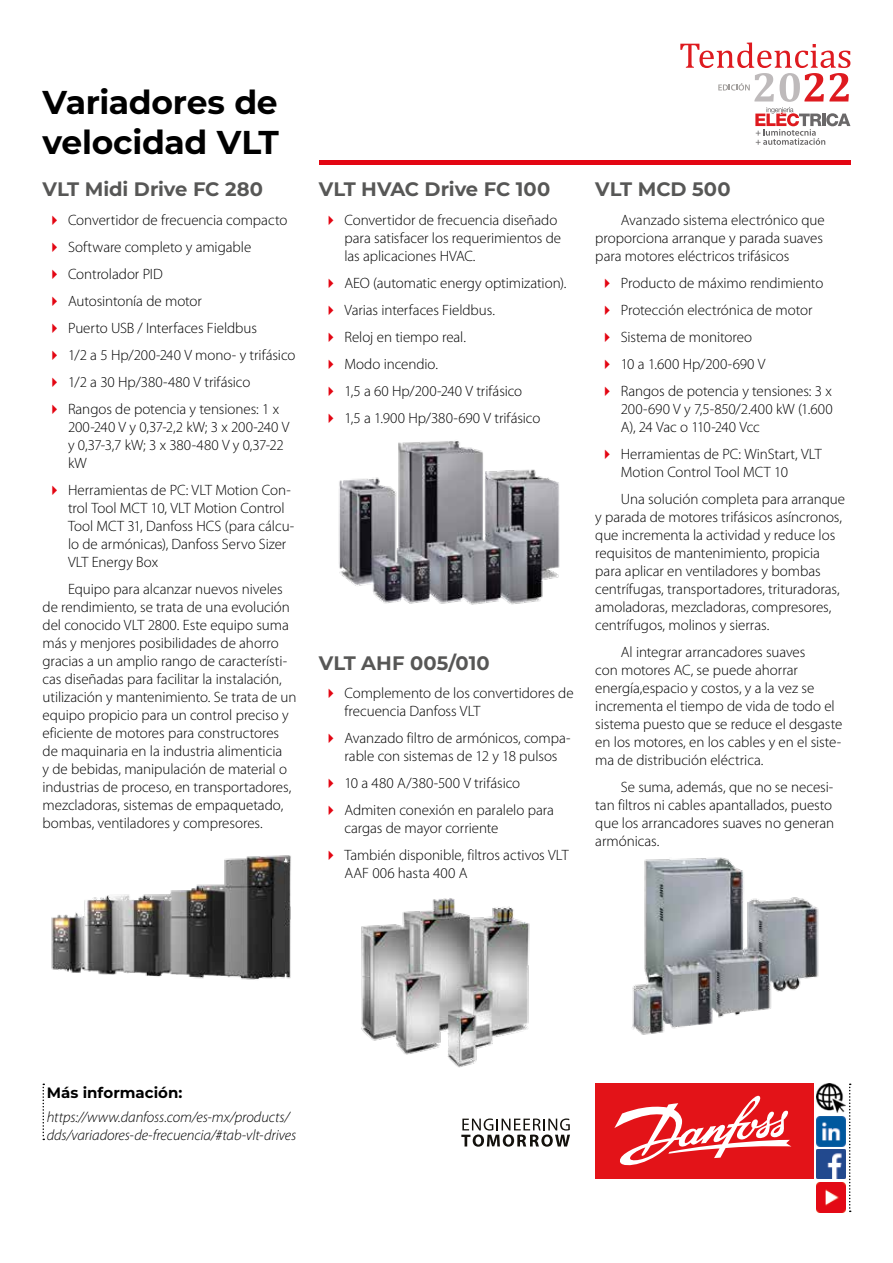
<style>
.page{position:relative;width:893px;height:1263px;background:#fff}
.page>*{position:absolute;margin:0;border:0;box-sizing:border-box;transform-origin:0 0}
.t1{font:700 33px/39.6px "Montserrat";letter-spacing:-.01em;color:#000}
.t2{font:700 19.5px "Montserrat";color:#575756}
.t3{font:300 15px/18px "Myriad Pro";letter-spacing:-.005em;color:#000}
.t4{font:italic 300 15px/18px "Myriad Pro";letter-spacing:-.005em;color:#000}
.t5{font:700 15px "Montserrat";color:#000}
</style>
<div class="page">
<hr style="left:319px;top:160px;width:531px;height:4px;background:#e30613">
<svg style="left:680px;top:43px;width:170px;height:102px"></svg>
<img style="left:816px;top:1183px;width:30px;height:30px">
<img style="left:816px;top:1116px;width:30px;height:30px">
<img style="left:816px;top:1083px;width:30px;height:29px">
<img style="left:816px;top:1149px;width:30px;height:30px">
<svg style="left:849px;top:1083px;width:2px;height:129px"></svg>
<div style="left:595px;top:1083px;width:218px;height:96px;background:#e31318"></div>
<svg style="left:614px;top:1095px;width:177px;height:71px"></svg>
<svg style="left:461px;top:1118px;width:109px;height:29px"></svg>
<img style="left:51px;top:855px;width:240px;height:125px">
<img style="left:338px;top:441px;width:222px;height:164px">
<img style="left:361px;top:898px;width:169px;height:170px">
<img style="left:632px;top:857px;width:187px;height:178px">
<svg style="left:43px;top:1083px;width:1px;height:57px"></svg>
<h1 class="t1" style="left:43px;top:81px;width:238px">Variadores de velocidad VLT</h1>
<h2 class="t2" style="left:43px;top:175px;width:222px">VLT Midi Drive FC 280</h2>
<p class="t3" style="left:68px;top:207px;width:229px;line-height:27px">Convertidor de frecuencia compacto<br>Software completo y amigable<br>Controlador PID<br>Autosintonía de motor<br>Puerto USB / Interfaces Fieldbus<br>1/2 a 5 Hp/200-240 V mono- y trifásico<br>1/2 a 30 Hp/380-480 V trifásico<br>Rangos de potencia y tensiones: 1 x</p>
<p class="t3" style="left:68px;top:418px;width:223px">200-240 V y 0,37-2,2 kW; 3 x 200-240 V y 0,37-3,7 kW; 3 x 380-480 V y 0,37-22 kW</p>
<p class="t3" style="left:68px;top:481px;width:228px">Herramientas de PC: VLT Motion Con&shy;trol Tool MCT 10, VLT Motion Control<br>Tool MCT 31, Danfoss HCS (para cálcu&shy;lo de armónicas), Danfoss Servo Sizer<br>VLT Energy Box</p>
<p class="t3" style="left:43px;top:580px;width:256px;text-indent:26px">Equipo para alcanzar nuevos niveles de rendimiento, se trata de una evolución del conocido VLT 2800. Este equipo suma más y menjores posibilidades de ahorro gracias a un amplio rango de característi&shy;cas diseñadas para facilitar la instalación, utilización y mantenimiento. Se trata de un equipo propicio para un control preciso y eficiente de motores para constructores de maquinaria en la industria alimenticia<br>y de bebidas, manipulación de material o industrias de proceso, en transportadores, mezcladoras, sistemas de empaquetado, bombas, ventiladores y compresores.</p>
<h2 class="t2" style="left:319px;top:175px;width:233px">VLT HVAC Drive FC 100</h2>
<p class="t3" style="left:344px;top:211px;width:218px">Convertidor de frecuencia diseñado para satisfacer los requerimientos de las aplicaciones HVAC.</p>
<p class="t3" style="left:344px;top:270px;width:223px;line-height:27px">AEO (automatic energy optimization).<br>Varias interfaces Fieldbus.<br>Reloj en tiempo real.<br>Modo incendio.<br>1,5 a 60 Hp/200-240 V trifásico<br>1,5 a 1.900 Hp/380-690 V trifásico</p>
<h2 class="t2" style="left:319px;top:648px;width:172px">VLT AHF 005/010</h2>
<p class="t3" style="left:344px;top:685px;width:231px">Complemento de los convertidores de frecuencia Danfoss VLT</p>
<p class="t3" style="left:344px;top:730px;width:228px">Avanzado filtro de armónicos, compa&shy;rable con sistemas de 12 y 18 pulsos</p>
<p class="t3" style="left:344px;top:770px;width:211px;line-height:27px">10 a 480 A/380-500 V trifásico<br>Admiten conexión en paralelo para</p>
<p class="t3" style="left:344px;top:815px;width:226px;line-height:27px">cargas de mayor corriente<br>También disponible, filtros activos VLT</p>
<p class="t3" style="left:344px;top:865px;width:125px">AAF 006 hasta 400 A</p>
<h2 class="t2" style="left:595px;top:175px;width:137px">VLT MCD 500</h2>
<p class="t3" style="left:595px;top:211px;width:231px;text-indent:26px">Avanzado sistema electrónico que proporciona arranque y parada suaves para motores eléctricos trifásicos</p>
<p class="t3" style="left:621px;top:270px;width:213px;line-height:27px">Producto de máximo rendimiento<br>Protección electrónica de motor<br>Sistema de monitoreo<br>10 a 1.600 Hp/200-690 V<br>Rangos de potencia y tensiones: 3 x</p>
<p class="t3" style="left:621px;top:400px;width:213px">200-690 V y 7,5-850/2.400 kW (1.600<br>A), 24 Vac o 110-240 Vcc</p>
<p class="t3" style="left:621px;top:445px;width:202px">Herramientas de PC: WinStart, VLT<br>Motion Control Tool MCT 10</p>
<p class="t3" style="left:595px;top:490px;width:251px;text-indent:26px">Una solución completa para arranque y parada de motores trifásicos asíncronos, que incrementa la actividad y reduce los requisitos de mantenimiento, propicia para aplicar en ventiladores y bombas centrífugas, transportadores, trituradoras, amoladoras, mezcladoras, compresores, centrífugos, molinos y sierras.</p>
<p class="t3" style="left:595px;top:643px;width:249px;text-indent:26px">Al integrar arrancadores suaves<br>con motores AC, se puede ahorrar energía,espacio y costos, y a la vez se incrementa el tiempo de vida de todo el sistema puesto que se reduce el desgaste en los motores, en los cables y en el siste&shy;ma de distribución eléctrica.</p>
<p class="t3" style="left:595px;top:778px;width:240px;text-indent:25px">Se suma, además, que no se necesi&shy;tan filtros ni cables apantallados, puesto que los arrancadores suaves no generan armónicas.</p>
<p class="t5" style="left:47px;top:1082px;width:137px">Más información:</p>
<p class="t4" style="left:47px;top:1108px;width:251px">https://www.danfoss.com/es-mx/products/ dds/variadores-de-frecuencia/#tab-vlt-drives</p>
</div>
